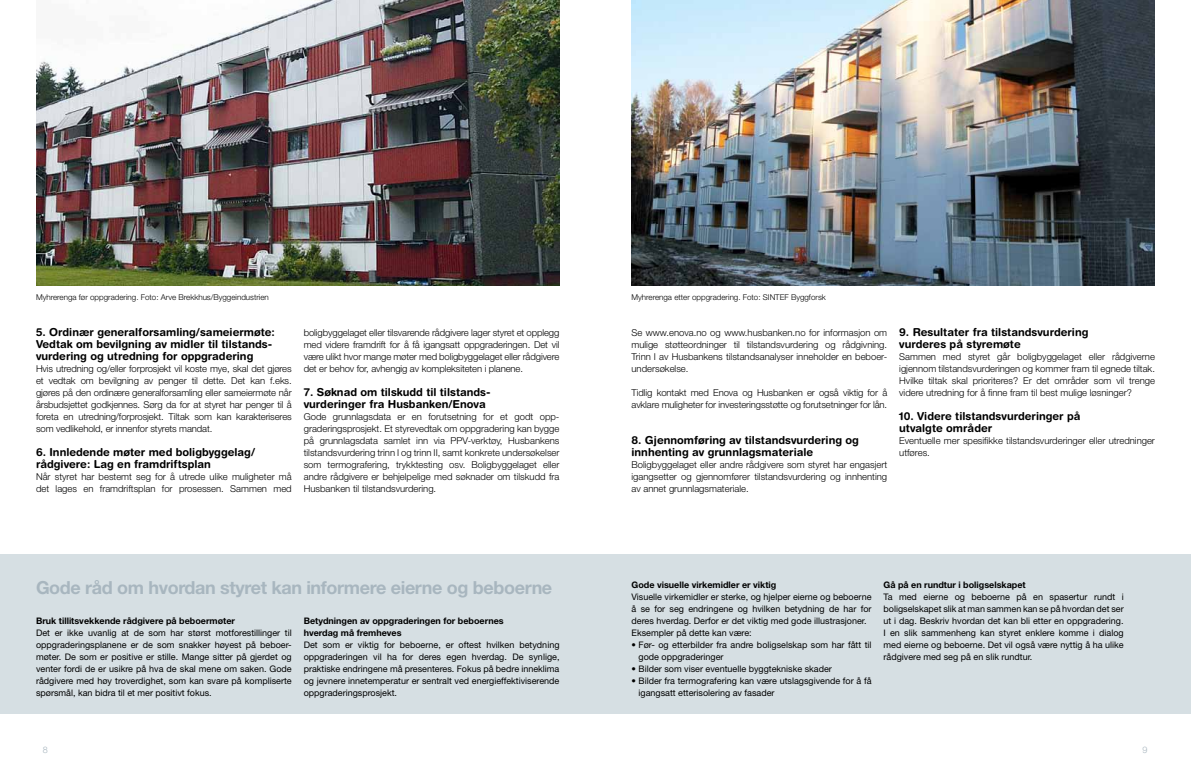
<style>
.page{position:relative;width:1191px;height:780px;background:#fff}
.page>*{position:absolute;margin:0;border:0;box-sizing:border-box;transform-origin:0 0}
.t1{font:700 18px "Helvetica Neue";letter-spacing:-.02em;color:#a8b6bf}
.t2{font:700 11px/12px "Helvetica Rounded";color:#000}
.t3{font:300 9.5px/12px "Helvetica Neue";color:#000;text-align:justify}
.t4{font:9px/12px "Helvetica Neue";color:#000;text-align:justify}
.t5{font:700 9px/12px "Helvetica Neue";color:#000}
.t6{font:300 9px "Helvetica Neue";color:#a8b6bf}
.t7{font:300 8px "Helvetica Neue";color:#000}
</style>
<div class="page">
<div style="left:0;top:553px;width:1190px;height:160px;background:#d6dfe3"></div>
<img style="left:36px;top:1px;width:523px;height:284px">
<img style="left:631px;top:1px;width:524px;height:284px">
<p class="t7" style="left:36px;top:292px;width:234px">Myhrerenga før oppgradering. Foto: Arve Brekkhus/Byggeindustrien</p>
<p class="t7" style="left:631px;top:292px;width:196px">Myhrerenga etter oppgradering. Foto: SINTEF Byggforsk</p>
<p class="t2" style="left:36px;top:326px;width:240px">5. Ordinær generalforsamling/sameiermøte:<br>Vedtak om bevilgning av midler til tilstands&shy;vurdering og utredning for oppgradering</p>
<p class="t3" style="left:36px;top:362px;width:257px">Hvis utredning og/eller forprosjekt vil koste mye, skal det gjøres et vedtak om bevilgning av penger til dette. Det kan f.eks. gjøres på den ordinære generalforsamling eller sameiermøte når årsbudsjettet godkjennes. Sørg da for at styret har penger til å foreta en utredning/forprosjekt. Tiltak som kan karakteriseres som vedlikehold, er innenfor styrets mandat.</p>
<p class="t2" style="left:36px;top:446px;width:220px">6. Innledende møter med boligbyggelag/ rådgivere: Lag en framdriftsplan</p>
<p class="t3" style="left:36px;top:470px;width:257px">Når styret har bestemt seg for å utrede ulike muligheter må det lages en framdriftsplan for prosessen. Sammen med</p>
<p class="t3" style="left:304px;top:326px;width:257px">boligbyggelaget eller tilsvarende rådgivere lager styret et opplegg med videre framdrift for å få igangsatt oppgraderingen. Det vil være ulikt hvor mange møter med boligbyggelaget eller rådgivere det er behov for, avhengig av kompleksiteten i planene.</p>
<p class="t2" style="left:304px;top:386px;width:188px">7. Søknad om tilskudd til tilstands&shy;vurderinger fra Husbanken/Enova</p>
<p class="t3" style="left:304px;top:410px;width:257px">Gode grunnlagsdata er en forutsetning for et godt opp&shy;graderingsprosjekt. Et styrevedtak om oppgradering kan bygge på grunnlagsdata samlet inn via PPV-verktøy, Husbankens tilstandsvurdering trinn I og trinn II, samt konkrete undersøkelser som termografering, trykktesting osv. Boligbyggelaget eller andre rådgivere er behjelpelige med søknader om tilskudd fra Husbanken til tilstandsvurdering.</p>
<p class="t3" style="left:631px;top:326px;width:257px">Se www.enova.no og www.husbanken.no for informasjon om mulige støtteordninger til tilstandsvurdering og rådgivning.<br>Trinn I av Husbankens tilstandsanalyser inneholder en beboer&shy;undersøkelse.</p>
<p class="t3" style="left:631px;top:386px;width:257px">Tidlig kontakt med Enova og Husbanken er også viktig for å avklare muligheter for investeringsstøtte og forutsetninger for lån.</p>
<p class="t2" style="left:631px;top:434px;width:229px">8. Gjennomføring av tilstandsvurdering og innhenting av grunnlagsmateriale</p>
<p class="t3" style="left:631px;top:458px;width:257px">Boligbyggelaget eller andre rådgivere som styret har engasjert igangsetter og gjennomfører tilstandsvurdering og innhenting av annet grunnlagsmateriale.</p>
<p class="t2" style="left:899px;top:326px;width:191px">9. Resultater fra tilstandsvurdering vurderes på styremøte</p>
<p class="t3" style="left:899px;top:350px;width:257px">Sammen med styret går boligbyggelaget eller rådgiverne igjennom tilstandsvurderingen og kommer fram til egnede tiltak.<br>Hvilke tiltak skal prioriteres? Er det områder som vil trenge videre utredning for å finne fram til best mulige løsninger?</p>
<p class="t2" style="left:899px;top:410px;width:183px">10. Videre tilstandsvurderinger på utvalgte områder</p>
<p class="t3" style="left:899px;top:434px;width:257px">Eventuelle mer spesifikke tilstandsvurderinger eller utredninger utføres.</p>
<h1 class="t1" style="left:36px;top:576px;width:518px">Gode råd om hvordan styret kan informere eierne og beboerne</h1>
<p class="t5" style="left:36px;top:615px;width:200px">Bruk tillitsvekkende rådgivere på beboermøter</p>
<p class="t4" style="left:36px;top:627px;width:257px">Det er ikke uvanlig at de som har størst motforestillinger til oppgraderingsplanene er de som snakker høyest på beboer&shy;møter. De som er positive er stille. Mange sitter på gjerdet og venter fordi de er usikre på hva de skal mene om saken. Gode rådgivere med høy troverdighet, som kan svare på kompliserte spørsmål, kan bidra til et mer positivt fokus.</p>
<p class="t5" style="left:304px;top:615px;width:201px">Betydningen av oppgraderingen for beboernes hverdag må fremheves</p>
<p class="t4" style="left:304px;top:639px;width:257px">Det som er viktig for beboerne, er oftest hvilken betydning oppgraderingen vil ha for deres egen hverdag. De synlige, praktiske endringene må presenteres. Fokus på bedre inneklima og jevnere innetemperatur er sentralt ved energieffektiviserende oppgraderingsprosjekt.</p>
<p class="t5" style="left:631px;top:579px;width:146px">Gode visuelle virkemidler er viktig</p>
<p class="t4" style="left:631px;top:591px;width:241px;text-align:left">Visuelle virkemidler er sterke, og hjelper eierne og beboerne å se for seg endringene og hvilken betydning de har for deres hverdag. Derfor er det viktig med gode illustrasjoner.<br>Eksempler på dette kan være:</p>
<p class="t4" style="left:638px;top:639px;width:235px;text-indent:-7px">• Før- og etterbilder fra andre boligselskap som har fått til gode oppgraderinger</p>
<p class="t4" style="left:631px;top:663px;width:202px">• Bilder som viser eventuelle byggtekniske skader</p>
<p class="t4" style="left:638px;top:675px;width:234px;text-indent:-7px">• Bilder fra termografering kan være utslagsgivende for å få igangsatt etterisolering av fasader</p>
<p class="t5" style="left:883px;top:579px;width:144px">Gå på en rundtur i boligselskapet</p>
<p class="t4" style="left:883px;top:591px;width:242px">Ta med eierne og beboerne på en spasertur rundt i boligselskapet slik at man sammen kan se på hvordan det ser ut i dag. Beskriv hvordan det kan bli etter en oppgradering.<br>I en slik sammenheng kan styret enklere komme i dialog med eierne og beboerne. Det vil også være nyttig å ha ulike rådgivere med seg på en slik rundtur.</p>
<p class="t6" style="left:43px;top:744px;width:7px">8</p>
<p class="t6" style="left:1142px;top:744px;width:7px">9</p>
</div>
